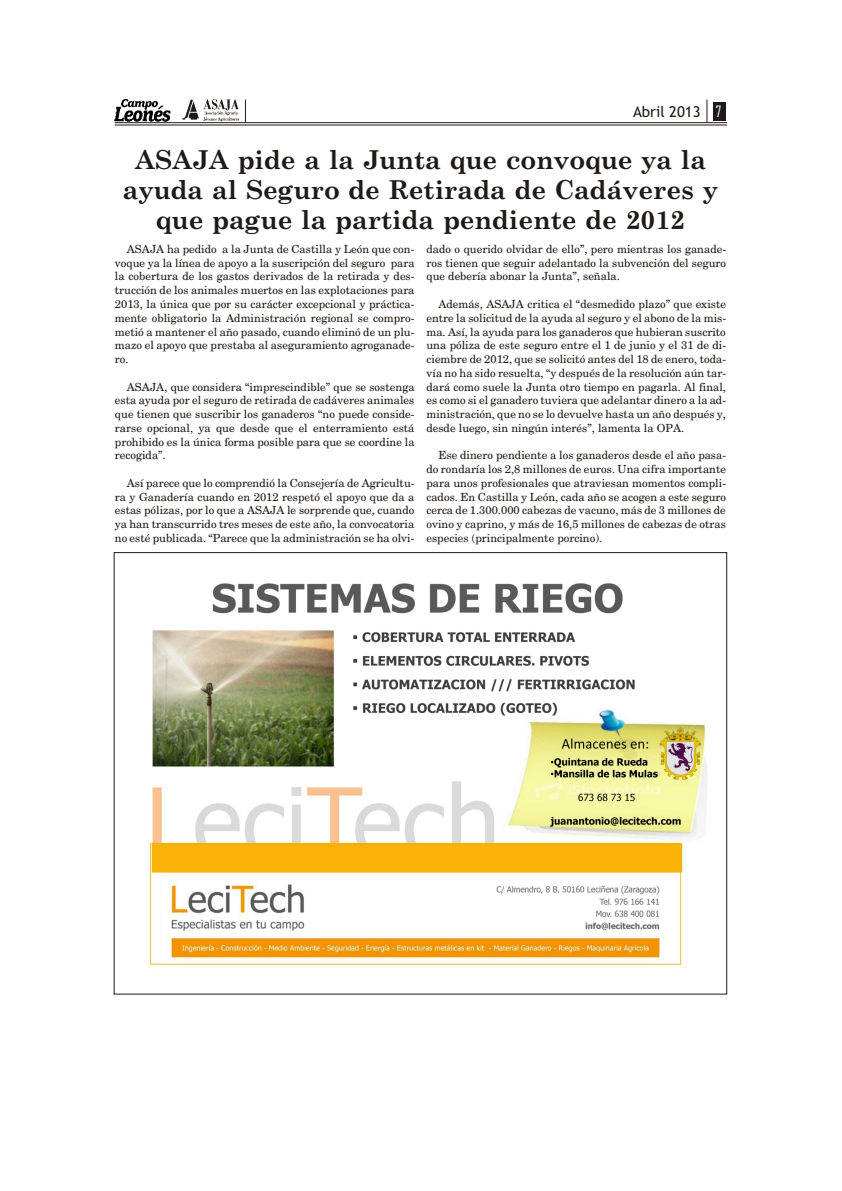
<style>
.page{position:relative;width:842px;height:1191px;background:#fff}
.page>*{position:absolute;margin:0;border:0;box-sizing:border-box;transform-origin:0 0}
.t1{font:700 26px/30px "Century";color:#1f1a17;text-align:center}
.t2{font:15px "Trebuchet MS";color:#1f1a17}
.t3{font:11.2px/13.8px "New Century Schoolbook";color:#1f1a17;text-align:justify}
.s1{font-family:"Agency FB";color:#fff}
</style>
<div class="page">
<img style="left:115px;top:99px;width:55px;height:23px">
<img style="left:182px;top:99px;width:57px;height:23px">
<div style="left:713px;top:102px;width:13px;height:19px;background:#1f1a17"></div>
<svg style="left:245px;top:100px;width:1px;height:23px"></svg>
<svg style="left:707px;top:100px;width:1px;height:23px"></svg>
<hr style="left:115px;top:125px;width:612px;height:1px;background:#1f1a17">
<hr style="left:115px;top:123px;width:612px;height:1px;background:#1f1a17">
<img style="left:149px;top:583px;width:559px;height:383px">
<h2 class="t2" style="left:115px;top:105px;width:7px">-</h2>
<h2 class="t2" style="left:633px;top:106px;width:90px">Abril 2013 <span class="s1">7</span></h2>
<h1 class="t1" style="left:123px;top:147px;width:596px">ASAJA pide a la Junta que convoque ya la ayuda al Seguro de Retirada de Cadáveres y que pague la partida pendiente de 2012</h1>
<p class="t3" style="left:115px;top:243px;width:301px;text-indent:12px">ASAJA ha pe di do a la Jun ta de Cas ti lla y León que con - vo que ya la lí nea de apo yo a la sus cripción del se guro para la co ber tu ra de los gas tos de ri va dos de la re ti ra da y des - truc ción de los ani ma les muer tos en las ex plo ta cio nes pa ra 2013, la úni ca que por su ca rác ter ex cep cio nal y prác ti ca - men te obli ga to rio la Admi nis tra ción re gio nal se com pro - me tió a man te ner el año pa sa do, cuan do eli mi nó de un plu - ma zo el apo yo que pres ta ba al ase gu ra mien to agro ga na de - ro.</p>
<p class="t3" style="left:115px;top:381px;width:301px;text-indent:12px">ASAJA, que con si de ra “im pres cin di ble” que se sos ten ga es ta ayu da por el se gu ro de re ti ra da de ca dá ve res ani ma les que tie nen que sus cri bir los ga na de ros “no pue de con si de - rar se op cio nal, ya que des de que el en te rra mien to es tá prohi bi do es la única for ma po si ble pa ra que se coor di ne la re co gi da”.</p>
<p class="t3" style="left:115px;top:477px;width:301px;text-indent:12px">Así pa re ce que lo com pren dió la Con se je ría de Agri cul tu - ra y Ga na de ría cuan do en 2012 res pe tó el apo yo que da a es tas pó li zas, por lo que a ASAJA le sor pren de que, cuan do ya han trans cu rri do tres me ses de es te año, la convo ca to ria no es té pu bli ca da. “Pa re ce que la ad mi nis tra ción se ha ol vi -</p>
<p class="t3" style="left:426px;top:243px;width:301px">da do o que ri do ol vi dar de ello”, pe ro mien tras los ga na de - ros tie nen que se guir ade lan ta do la sub ven ción del se gu ro que de be ría abo nar la Jun ta”, se ña la.</p>
<p class="t3" style="left:426px;top:298px;width:301px;text-indent:12px">Ade más, ASAJA cri ti ca el “des me di do pla zo” que exis te en tre la so li ci tud de la ayuda al se guro y el abo no de la mis&shy;ma. Así, la ayu da pa ra los ga na de ros que hu bie ran sus cri to una pó li za de es te se guro en tre el 1 de ju nio y el 31 de di - ciembre de 2012, que se so li ci tó an tes del 18 de ene ro, to da - vía no ha si do re suel ta, “y des pués de la re so lu ción aún tar - da rá co mo sue le la Jun ta otro tiem po en pa gar la. Al fi nal, es co mo si el ga na de ro tu vie ra que ade lan tar di ne ro a la ad - mi nis tra ción, que no se lo de vuel ve has ta un año des pués y, des de lue go, sin nin gún in te rés”, la men ta la OPA.</p>
<p class="t3" style="left:426px;top:449px;width:301px;text-indent:12px">Ese dine ro pendiente a los ga na de ros des de el año pasa - do ron da ría los 2,8 mi llo nes de eu ros. Una ci fra im por tan te pa ra unos pro fe sio na les que atra vie san mo men tos com pli - ca dos. En Cas ti lla y León, ca da año se aco gen a es te segu ro cer ca de 1.300.000 ca be zas de va cu no, más de 3 mi llo nes de ovi no y ca pri no, y más de 16,5 mi llo nes de ca be zas de otras es pe cies (prin ci pal men te por ci no).</p>
</div>
